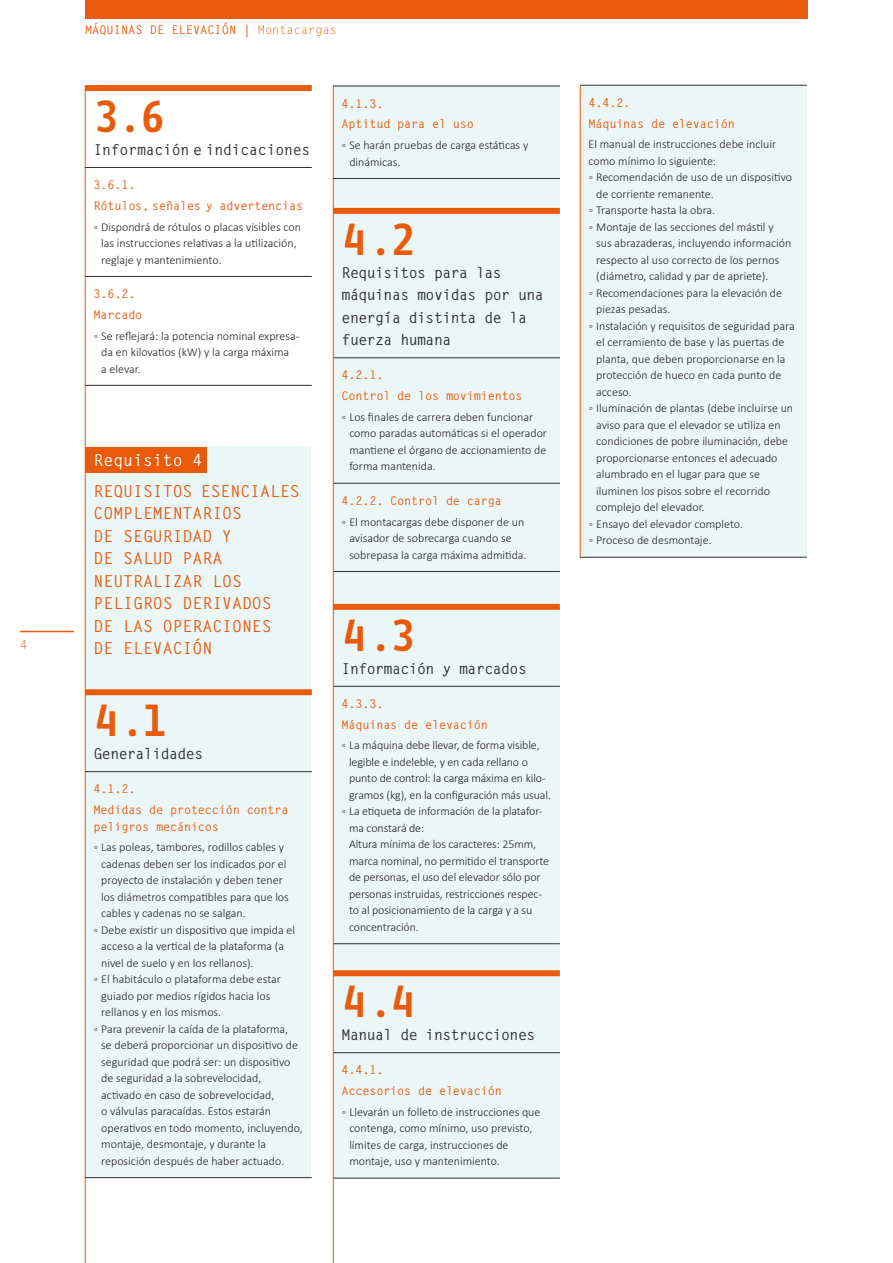
<style>
.page{position:relative;width:893px;height:1263px;background:#fff}
.page>*{position:absolute;margin:0;border:0;box-sizing:border-box;transform-origin:0 0}
.List_Paragraph{font:600 43.5px "Botanika Mono";color:#e95a0c}
.List_Paragraph-2{font:700 16.5px/22.5px "Letter Gothic Std";color:#e95a0c}
.List_Paragraph-3{font:700 16.5px "Letter Gothic Std";color:#fff}
.List_Paragraph-4{font:700 15px/22.5px "Letter Gothic Std";letter-spacing:-.04em;color:#312f30}
.List_Paragraph-5{font:700 15px "Letter Gothic Std";letter-spacing:-.02em;color:#312f30}
.t1{font:300 12px/16.5px "Calibri";color:#231f20}
.t2{font:700 12px/16.5px "Letter Gothic Std";letter-spacing:-.02em;color:#e95a0c}
.t3{font:700 12px "Letter Gothic Std";color:#e95a0c}
.t4{font:12px "Letter Gothic Std";color:#e95a0c}
.s1{font-weight:400}
</style>
<div class="page">
<hr style="left:20px;top:631px;width:54px;height:1px;background:#e95a0c">
<div style="left:85px;top:0;width:723px;height:19px;background:#e95a0c"></div>
<div style="left:85px;top:447px;width:226px;height:731px;background:#ebf7f7"></div>
<div style="left:333px;top:85px;width:226px;height:1093px;background:#ebf7f7"></div>
<div style="left:580px;top:85px;width:226px;height:472px;background:#ebf7f7"></div>
<hr style="left:333px;top:686px;width:227px;height:1px;background:#312f30">
<hr style="left:333px;top:943px;width:227px;height:1px;background:#312f30">
<div style="left:333px;top:604px;width:227px;height:6px;background:#e95a0c"></div>
<hr style="left:333px;top:1052px;width:227px;height:1px;background:#312f30">
<hr style="left:333px;top:1178px;width:227px;height:1px;background:#312f30">
<div style="left:333px;top:970px;width:227px;height:6px;background:#e95a0c"></div>
<hr style="left:333px;top:358px;width:227px;height:1px;background:#312f30">
<hr style="left:333px;top:483px;width:227px;height:1px;background:#312f30">
<hr style="left:333px;top:571px;width:227px;height:1px;background:#312f30">
<div style="left:333px;top:208px;width:227px;height:6px;background:#e95a0c"></div>
<hr style="left:85px;top:86px;width:1px;height:1177px;background:#e95a0c">
<hr style="left:333px;top:86px;width:1px;height:1177px;background:#e95a0c">
<hr style="left:580px;top:86px;width:1px;height:471px;background:#e95a0c">
<hr style="left:85px;top:771px;width:227px;height:1px;background:#312f30">
<hr style="left:85px;top:1177px;width:227px;height:1px;background:#312f30">
<div style="left:85px;top:689px;width:227px;height:6px;background:#e95a0c"></div>
<hr style="left:85px;top:167px;width:227px;height:1px;background:#312f30">
<hr style="left:85px;top:276px;width:227px;height:1px;background:#312f30">
<hr style="left:85px;top:385px;width:227px;height:1px;background:#312f30">
<div style="left:85px;top:85px;width:227px;height:6px;background:#e95a0c"></div>
<div style="left:85px;top:447px;width:121px;height:25px;background:#e95a0c"></div>
<hr style="left:333px;top:86px;width:227px;height:1px;background:#312f30">
<hr style="left:333px;top:178px;width:227px;height:1px;background:#312f30">
<hr style="left:580px;top:85px;width:227px;height:1px;background:#312f30">
<hr style="left:580px;top:557px;width:227px;height:1px;background:#312f30">
<p class="t4" style="left:20px;top:638px;width:9px">4</p>
<p class="t3" style="left:85px;top:23px;width:253px">MÁQUINAS DE ELEVACIÓN <span class="s1">│ Montacargas</span></p>
<p class="List_Paragraph" style="left:94px;top:90px;width:74px">3.6</p>
<p class="List_Paragraph-5" style="left:94px;top:140px;width:218px">Información e indicaciones</p>
<p class="t2" style="left:94px;top:177px;width:43px">3.6.1.</p>
<p class="t2" style="left:94px;top:198px;width:211px">Rótulos, señales y advertencias</p>
<p class="t1" style="left:101px;top:218px;width:201px;text-indent:-8px">◦ Dispondrá de rótulos o placas visibles con las instrucciones relativas a la utilización, reglaje y mantenimiento.</p>
<p class="t2" style="left:94px;top:286px;width:43px">3.6.2.</p>
<p class="t2" style="left:94px;top:306px;width:50px">Marcado</p>
<p class="t1" style="left:101px;top:327px;width:200px;text-indent:-8px">◦ Se reflejará: la potencia nominal expresa&shy;da en kilovatios (kW) y la carga máxima<br>a elevar.</p>
<p class="List_Paragraph-3" style="left:94px;top:450px;width:110px">Requisito 4</p>
<p class="List_Paragraph-2" style="left:94px;top:480px;width:208px">REQUISITOS ESENCIALES<br>COMPLEMENTARIOS</p>
<p class="List_Paragraph-2" style="left:94px;top:525px;width:140px">DE SEGURIDAD Y</p>
<p class="List_Paragraph-2" style="left:94px;top:547px;width:180px">DE SALUD PARA<br>NEUTRALIZAR LOS<br>PELIGROS DERIVADOS</p>
<p class="List_Paragraph-2" style="left:94px;top:615px;width:180px">DE LAS OPERACIONES</p>
<p class="List_Paragraph-2" style="left:94px;top:637px;width:120px">DE ELEVACIÓN</p>
<p class="List_Paragraph" style="left:94px;top:694px;width:76px">4.1</p>
<p class="List_Paragraph-4" style="left:94px;top:742px;width:111px">Generalidades</p>
<p class="t2" style="left:94px;top:781px;width:43px">4.1.2.</p>
<p class="t2" style="left:94px;top:802px;width:197px">Medidas de protección contra peligros mecánicos</p>
<p class="t1" style="left:101px;top:839px;width:189px;text-indent:-8px">◦ Las poleas, tambores, rodillos cables y cadenas deben ser los indicados por el proyecto de instalación y deben tener los diámetros compatibles para que los cables y cadenas no se salgan.</p>
<p class="t1" style="left:101px;top:921px;width:195px;text-indent:-8px">◦ Debe existir un dispositivo que impida el acceso a la vertical de la plataforma (a nivel de suelo y en los rellanos).</p>
<p class="t1" style="left:101px;top:971px;width:181px;text-indent:-8px">◦ El habitáculo o plataforma debe estar guiado por medios rígidos hacia los rellanos y en los mismos.</p>
<p class="t1" style="left:101px;top:1020px;width:203px;text-indent:-8px">◦ Para prevenir la caída de la plataforma,<br>se deberá proporcionar un dispositivo de seguridad que podrá ser: un dispositivo de seguridad a la sobrevelocidad, activado en caso de sobrevelocidad,<br>o válvulas paracaídas. Estos estarán operativos en todo momento, incluyendo, montaje, desmontaje, y durante la reposición después de haber actuado.</p>
<p class="t2" style="left:342px;top:95px;width:43px">4.1.3.</p>
<p class="t2" style="left:342px;top:116px;width:134px">Aptitud para el uso</p>
<p class="t1" style="left:349px;top:137px;width:180px;text-indent:-8px">◦ Se harán pruebas de carga estáticas y dinámicas.</p>
<p class="List_Paragraph" style="left:342px;top:213px;width:76px">4.2</p>
<p class="List_Paragraph-4" style="left:342px;top:261px;width:204px">Requisitos para las máquinas movidas por una energía distinta de la fuerza humana</p>
<p class="t2" style="left:342px;top:367px;width:43px">4.2.1.</p>
<p class="t2" style="left:342px;top:388px;width:183px">Control de los movimientos</p>
<p class="t1" style="left:349px;top:409px;width:199px;text-indent:-8px">◦ Los finales de carrera deben funcionar como paradas automáticas si el operador mantiene el órgano de accionamiento de forma mantenida.</p>
<p class="t2" style="left:342px;top:493px;width:162px">4.2.2. Control de carga</p>
<p class="t1" style="left:349px;top:513px;width:179px;text-indent:-8px">◦ El montacargas debe disponer de un avisador de sobrecarga cuando se sobrepasa la carga máxima admitida.</p>
<p class="List_Paragraph" style="left:342px;top:609px;width:76px">4.3</p>
<p class="List_Paragraph-4" style="left:342px;top:657px;width:187px">Información y marcados</p>
<p class="t2" style="left:342px;top:695px;width:43px">4.3.3.</p>
<p class="t2" style="left:342px;top:716px;width:148px">Máquinas de elevación</p>
<p class="t1" style="left:349px;top:737px;width:203px;text-indent:-7px">◦ La máquina debe llevar, de forma visible, legible e indeleble, y en cada rellano o punto de control: la carga máxima en kilo&shy;gramos (kg), en la configuración más usual.</p>
<p class="t1" style="left:349px;top:803px;width:201px;text-indent:-7px">◦ La etiqueta de información de la platafor&shy;ma constará de:<br>Altura mínima de los caracteres: 25mm, marca nominal, no permitido el transporte de personas, el uso del elevador sólo por personas instruidas, restricciones respec&shy;to al posicionamiento de la carga y a su concentración.</p>
<p class="List_Paragraph" style="left:342px;top:975px;width:76px">4.4</p>
<p class="List_Paragraph-4" style="left:342px;top:1023px;width:195px">Manual de instrucciones</p>
<p class="t2" style="left:342px;top:1062px;width:43px">4.4.1.</p>
<p class="t2" style="left:342px;top:1083px;width:162px">Accesorios de elevación</p>
<p class="t1" style="left:349px;top:1103px;width:193px;text-indent:-8px">◦ Llevarán un folleto de instrucciones que contenga, como mínimo, uso previsto, límites de carga, instrucciones de montaje, uso y mantenimiento.</p>
<p class="t2" style="left:588px;top:95px;width:43px">4.4.2.</p>
<p class="t2" style="left:588px;top:115px;width:148px">Máquinas de elevación</p>
<p class="t1" style="left:588px;top:136px;width:189px">El manual de instrucciones debe incluir como mínimo lo siguiente:</p>
<p class="t1" style="left:596px;top:169px;width:197px;text-indent:-8px">◦ Recomendación de uso de un dispositivo de corriente remanente.</p>
<p class="t1" style="left:588px;top:202px;width:128px">◦ Transporte hasta la obra.</p>
<p class="t1" style="left:596px;top:219px;width:197px;text-indent:-8px">◦ Montaje de las secciones del mástil y sus abrazaderas, incluyendo información respecto al uso correcto de los pernos (diámetro, calidad y par de apriete).</p>
<p class="t1" style="left:596px;top:285px;width:187px;text-indent:-8px">◦ Recomendaciones para la elevación de piezas pesadas.</p>
<p class="t1" style="left:596px;top:318px;width:200px;text-indent:-8px">◦ Instalación y requisitos de seguridad para el cerramiento de base y las puertas de planta, que deben proporcionarse en la protección de hueco en cada punto de acceso.</p>
<p class="t1" style="left:596px;top:400px;width:198px;text-indent:-8px">◦ Iluminación de plantas (debe incluirse un aviso para que el elevador se utiliza en condiciones de pobre iluminación, debe proporcionarse entonces el adecuado alumbrado en el lugar para que se iluminen los pisos sobre el recorrido complejo del elevador.</p>
<p class="t1" style="left:588px;top:516px;width:156px">◦ Ensayo del elevador completo.</p>
<p class="t1" style="left:588px;top:532px;width:125px">◦ Proceso de desmontaje.</p>
</div>
